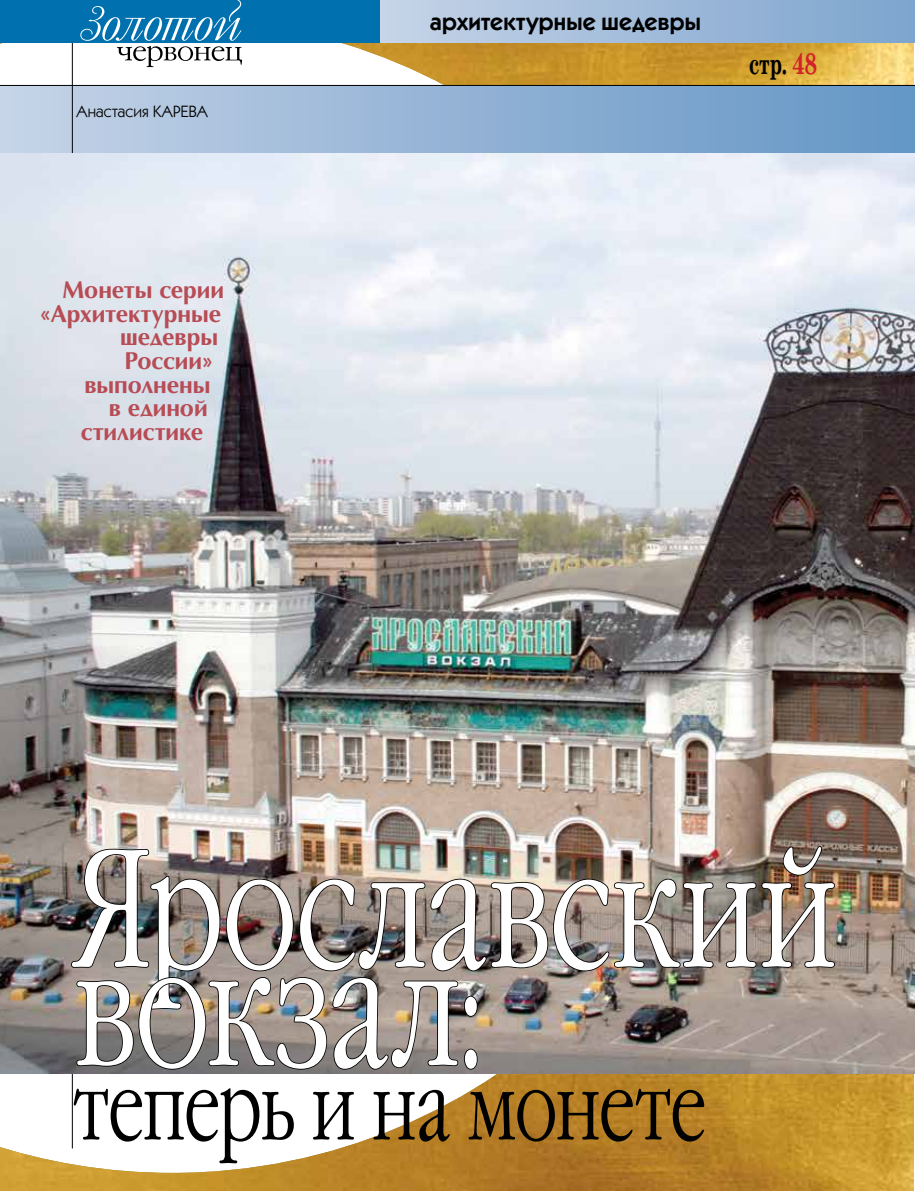
<style>
.page{position:relative;width:915px;height:1191px;background:#fff}
.page>*{position:absolute;margin:0;border:0;box-sizing:border-box;transform-origin:0 0}
.t1{font:300 167.25px "Garamond C";letter-spacing:-.01em;color:#fff;scale:.7 1}
.t2{font:300 95.25px "Garamond C";letter-spacing:-.025em;color:#000;scale:.7 1}
.t3{font:700 30px "School Book C";color:#000;scale:.7 1}
.t4{font:700 24.6px "AG Opus";color:#b74c55}
.t5{font:600 24px "Kabel C";letter-spacing:.01em;color:#000}
.t6{font:16.5px "Kabel C";letter-spacing:.005em;color:#000}
.s1{color:#d2232a}
</style>
<div class="page">
<img style="left:0;top:43px;width:913px;height:1148px">
<div style="left:0;top:85px;width:914px;height:151px;background:linear-gradient(to right,#c5d3e7,#6395c5)"></div>
<hr style="left:0;top:85px;width:914px;height:1px;background:#000">
<hr style="left:72px;top:43px;width:1px;height:1105px;background:#000">
<div style="left:369px;top:0;width:545px;height:43px;background:linear-gradient(to right,#c4d3e7,#7ea5ce)"></div>
<div style="left:0;top:0;width:379px;height:43px;background:#0071ae"></div>
<svg style="left:80px;top:0;width:162px;height:67px"></svg>
<img style="left:0;top:153px;width:914px;height:920px">
<img style="left:70px;top:845px;width:765px;height:225px">
<p class="t6" style="left:77px;top:101px;width:133px">Анастасия Карева</p>
<p class="t4" style="left:63px;top:275px;width:163px">Монеты серии</p>
<p class="t4" style="left:39px;top:299px;width:183px">«Архитектурные</p>
<p class="t4" style="left:120px;top:322px;width:99px">шедевры</p>
<p class="t4" style="left:124px;top:346px;width:91px">России»</p>
<p class="t4" style="left:84px;top:370px;width:128px">выполнены</p>
<p class="t4" style="left:109px;top:393px;width:100px">в единой</p>
<p class="t4" style="left:81px;top:417px;width:124px">стилистике</p>
<p class="t5" style="left:429px;top:8px;width:272px">архитектурные шедевры</p>
<p class="t3" style="left:748px;top:47px;width:98px">стр. <span class="s1">48</span></p>
<h1 class="t1" style="left:74px;top:817px;width:1092px">Ярославский</h1>
<h1 class="t1" style="left:74px;top:915px;width:584px">вокзал:</h1>
<h2 class="t2" style="left:74px;top:1054px;width:904px">теперь и на монете</h2>
</div>
